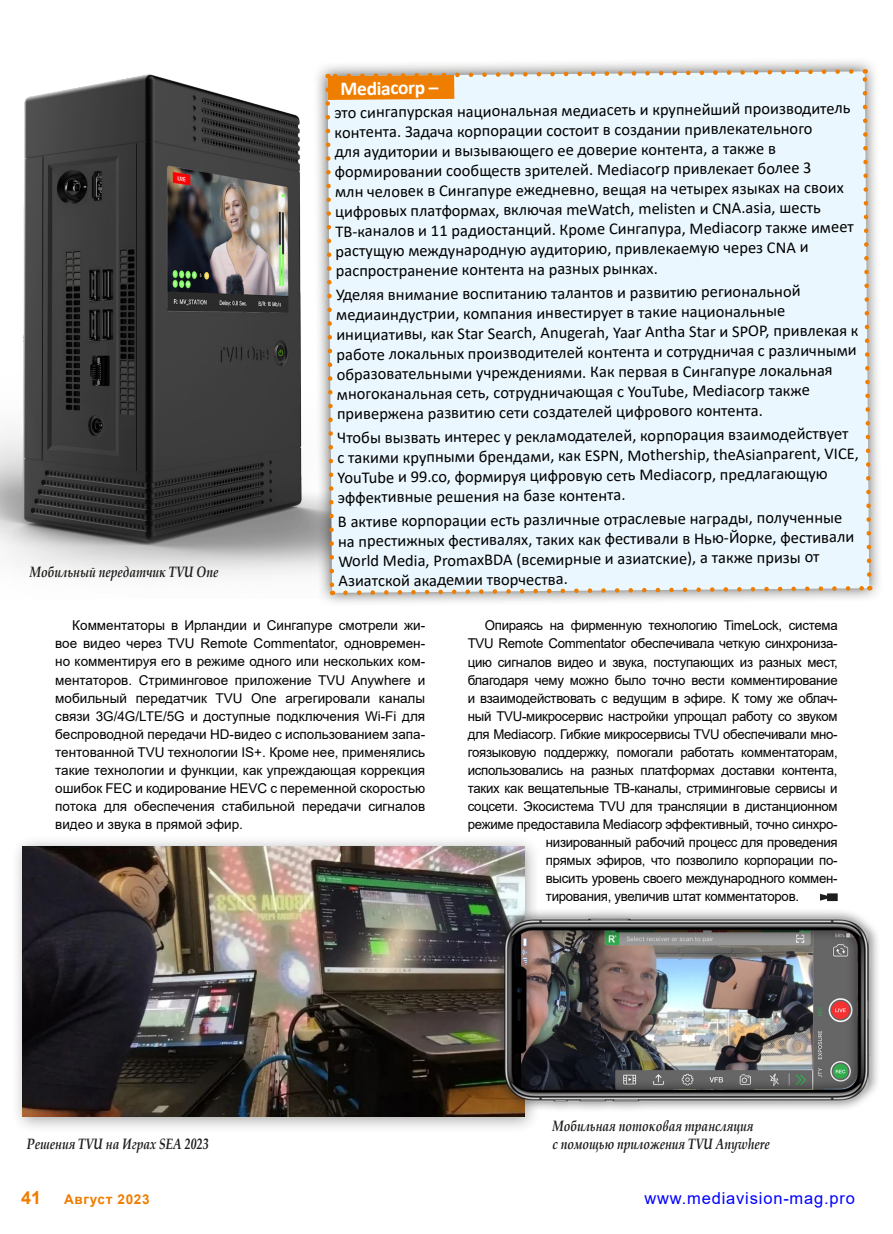
<style>
.page{position:relative;width:893px;height:1234px;background:#fff}
.page>*{position:absolute;margin:0;border:0;box-sizing:border-box;transform-origin:0 0}
.t1{font:700 19.5px "Calibri";color:#fff}
.t2{font:700 18px "Arial";color:#ef7d00}
.t3{font:16.5px/19.6px "Calibri";color:#000}
.t4{font:16.5px "Arial";letter-spacing:.05em;color:#00f}
.t5{font:italic 700 15px/18px "Book Antiqua";color:#1d1d1b;scale:.8 1}
.t6{font:13.5px/18px "Arial";letter-spacing:-.02em;color:#000;text-align:justify}
.t7{font:700 13.5px "Arial";letter-spacing:.05em;color:#ef7d00}
</style>
<div class="page">
<img style="left:0;top:74px;width:313px;height:502px">
<div style="left:313px;top:57px;width:571px;height:550px;background:#1d1d1b;opacity:.7"></div>
<div style="left:323px;top:67px;width:551px;height:530px;background:#ebf7fe"></div>
<div style="left:10px;top:834px;width:531px;height:298px;background:#1d1d1b;opacity:.4"></div>
<img style="left:23px;top:846px;width:502px;height:270px">
<img style="left:480px;top:904px;width:398px;height:224px">
<svg style="left:820px;top:893px;width:18px;height:7px"></svg>
<p class="t5" style="left:30px;top:562px;width:237px">Мобильный передатчик TVU One</p>
<p class="t1" style="left:341px;top:74px;width:99px">Mediacorp –</p>
<p class="t3" style="left:333px;top:104px;width:520px;rotate:-1deg">это сингапурская национальная медиасеть и крупнейший производитель контента. Задача корпорации состоит в создании привлекательного<br>для аудитории и вызывающего ее доверие контента, а также в формировании сообществ зрителей. Mediacorp привлекает более 3<br>млн человек в Сингапуре ежедневно, вещая на четырех языках на своих цифровых платформах, включая meWatch, melisten и CNA.asia, шесть ТВ-каналов и 11 радиостанций. Кроме Сингапура, Mediacorp также имеет растущую международную аудиторию, привлекаемую через CNA и распространение контента на разных рынках.</p>
<p class="t3" style="left:335px;top:286px;width:524px;rotate:-1deg">Уделяя внимание воспитанию талантов и развитию региональной медиаиндустрии, компания инвестирует в такие национальные инициативы, как Star Search, Anugerah, Yaar Antha Star и SPOP, привлекая к работе локальных производителей контента и сотрудничая с различными образовательными учреждениями. Как первая в Сингапуре локальная многоканальная сеть, сотрудничающая с YouTube, Mediacorp также привержена развитию сети создателей цифрового контента.</p>
<p class="t3" style="left:336px;top:430px;width:523px;rotate:-1deg">Чтобы вызвать интерес у рекламодателей, корпорация взаимодействует с такими крупными брендами, как ESPN, Mothership, theAsianparent, VICE, YouTube и 99.co, формируя цифровую сеть Mediacorp, предлагающую эффективные решения на базе контента.</p>
<p class="t3" style="left:337px;top:513px;width:518px;rotate:-1deg">В активе корпорации есть различные отраслевые награды, полученные на престижных фестивалях, таких как фестивали в Нью-Йорке, фестивали World Media, PromaxBDA (всемирные и азиатские), а также призы от Азиатской академии творчества.</p>
<p class="t6" style="left:55px;top:616px;width:371px;text-indent:17px">Комментаторы в Ирландии и Сингапуре смотрели жи&shy;вое видео через TVU Remote Commentator, одновремен&shy;но комментируя его в режиме одного или нескольких ком&shy;ментаторов. Стриминговое приложение TVU Anywhere и мобильный передатчик TVU One агрегировали каналы связи 3G/4G/LTE/5G и доступные подключения Wi-Fi для беспроводной передачи HD-видео с использованием запа&shy;тентованной TVU технологии IS+. Кроме нее, применялись такие технологии и функции, как упреждающая коррекция ошибок FEC и кодирование HEVC с переменной скоростью потока для обеспечения стабильной передачи сигналов видео и звука в прямой эфир.</p>
<p class="t6" style="left:485px;top:616px;width:354px">Опираясь на фирменную технологию TimeLock, система</p>
<p class="t6" style="left:468px;top:634px;width:371px">TVU Remote Commentator обеспечивала четкую синхрониза-</p>
<p class="t6" style="left:468px;top:652px;width:371px">цию сигналов видео и звука, поступающих из разных мест,</p>
<p class="t6" style="left:468px;top:670px;width:371px">благодаря чему можно было точно вести комментирование</p>
<p class="t6" style="left:468px;top:688px;width:371px">и взаимодействовать с ведущим в эфире. К тому же облач-</p>
<p class="t6" style="left:468px;top:706px;width:371px">ный TVU-микросервис настройки упрощал работу со звуком</p>
<p class="t6" style="left:468px;top:724px;width:371px">для Mediacorp. Гибкие микросервисы TVU обеспечивали мно-</p>
<p class="t6" style="left:468px;top:742px;width:371px">гоязыковую поддержку, помогали работать комментаторам,</p>
<p class="t6" style="left:468px;top:760px;width:371px">использовались на разных платформах доставки контента,</p>
<p class="t6" style="left:468px;top:778px;width:371px">таких как вещательные ТВ-каналы, стриминговые сервисы и</p>
<p class="t6" style="left:468px;top:796px;width:371px">соцсети. Экосистема TVU для трансляции в дистанционном</p>
<p class="t6" style="left:468px;top:814px;width:371px">режиме предоставила Mediacorp эффективный, точно синхро-</p>
<p class="t6" style="left:546px;top:832px;width:293px">низированный рабочий процесс для проведения</p>
<p class="t6" style="left:546px;top:850px;width:293px">прямых эфиров, что позволило корпорации по-</p>
<p class="t6" style="left:546px;top:868px;width:293px">высить уровень своего международного коммен-</p>
<p class="t6" style="left:546px;top:886px;width:255px">тирования, увеличив штат комментаторов.</p>
<p class="t5" style="left:27px;top:1134px;width:229px">Решения TVU на Играх SEA 2023</p>
<p class="t5" style="left:552px;top:1116px;width:273px">Мобильная потоковая трансляция<br>с помощью приложения TVU Anywhere</p>
<p class="t2" style="left:21px;top:1184px;width:22px">41</p>
<p class="t7" style="left:64px;top:1189px;width:87px">Август 2023</p>
<p class="t4" style="left:644px;top:1186px;width:212px">www.mediavision-mag.pro</p>
</div>
